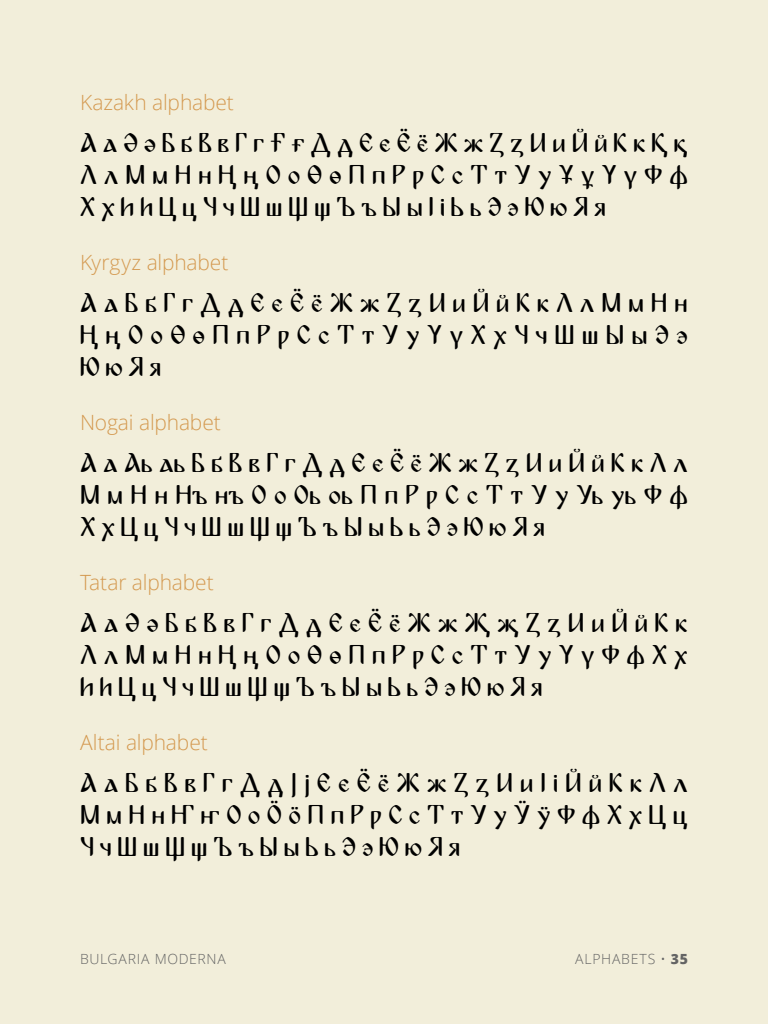
<style>
.page{position:relative;width:768px;height:1024px;background:#f2eeda}
.page>*{position:absolute;margin:0;border:0;box-sizing:border-box;transform-origin:0 0}
.t1{font:28px/32px "Bulgaria Moderna Pro";letter-spacing:.225em;color:#000;text-align:justify}
.t2{font:300 21px "Open Sans";letter-spacing:-.005em;color:#d49950}
.t3{font:300 14px "Open Sans";letter-spacing:.05em;color:#646464}
.s1{font-weight:800}
</style>
<div class="page">
<p class="t2" style="left:80px;top:88px;width:155px">Kazakh alphabet</p>
<p class="t1" style="left:80px;top:125px;width:610px">А а Әә Б б В в Г г Ғғ Д д Е е Ёё Ж ж З з И и Й й К к Ққ Л л М м Н н Ңң О о Өө П п Р р С с Т т У у ҰұҮү Ф ф Хх Һһ Ц ц Ч ч Ш ш Щ щ Ъ ъ Ы ы І і Ь ь Ээ Ю ю Я я</p>
<p class="t2" style="left:80px;top:248px;width:150px">Kyrgyz alphabet</p>
<p class="t1" style="left:80px;top:285px;width:609px">А а Б б Г г Д д Е е Ёё Ж ж З з И и Й й К к Л л М м Н н Ң ң О о Өө П п Р р С с Т т У у Үү Х х Ч ч Ш ш Ы ы Ээ Юю Я я</p>
<p class="t2" style="left:80px;top:408px;width:142px">Nogai alphabet</p>
<p class="t1" style="left:80px;top:445px;width:610px">А а Аь аь Б б В в Г г Д д Е е Ё ё Ж ж З з И и Й й К к Л л М м Н н Нъ нъ О о Оь оь П п Р р С с Т т У у Уь уь Ф ф Хх Ц ц Ч ч Ш ш Щ щ Ъ ъ Ы ы Ь ь Ээ Ю ю Я я</p>
<p class="t2" style="left:80px;top:568px;width:135px">Tatar alphabet</p>
<p class="t1" style="left:80px;top:605px;width:609px">А а Әә Б б В в Г г Д д Е е Ёё Ж ж Җҗ З з И и Й й К к Лл М м Н н Ңң О о Өө П п Р р С с Т т У у Үү Ф ф Х х Һ һ Ц ц Ч ч Ш ш Щ щ Ъ ъ Ы ы Ь ь Ээ Ю ю Я я</p>
<p class="t2" style="left:80px;top:728px;width:129px">Altai alphabet</p>
<p class="t1" style="left:80px;top:765px;width:610px">А а Б б В в Г г Д д ЈјЕ е Ёё Ж ж З з И и І і Й й К к Л л Мм Н н Ҥҥ О о Ӧӧ П п Р р С с Т т У у Ӱӱ Ф ф Х х Ц ц Чч Ш ш Щ щ Ъ ъ Ы ы Ь ь Ээ Ю ю Я я</p>
<p class="t3" style="left:80px;top:949px;width:147px">Bulgaria Moderna</p>
<p class="t3" style="left:575px;top:949px;width:114px">Alphabets • <span class="s1">35</span></p>
</div>
